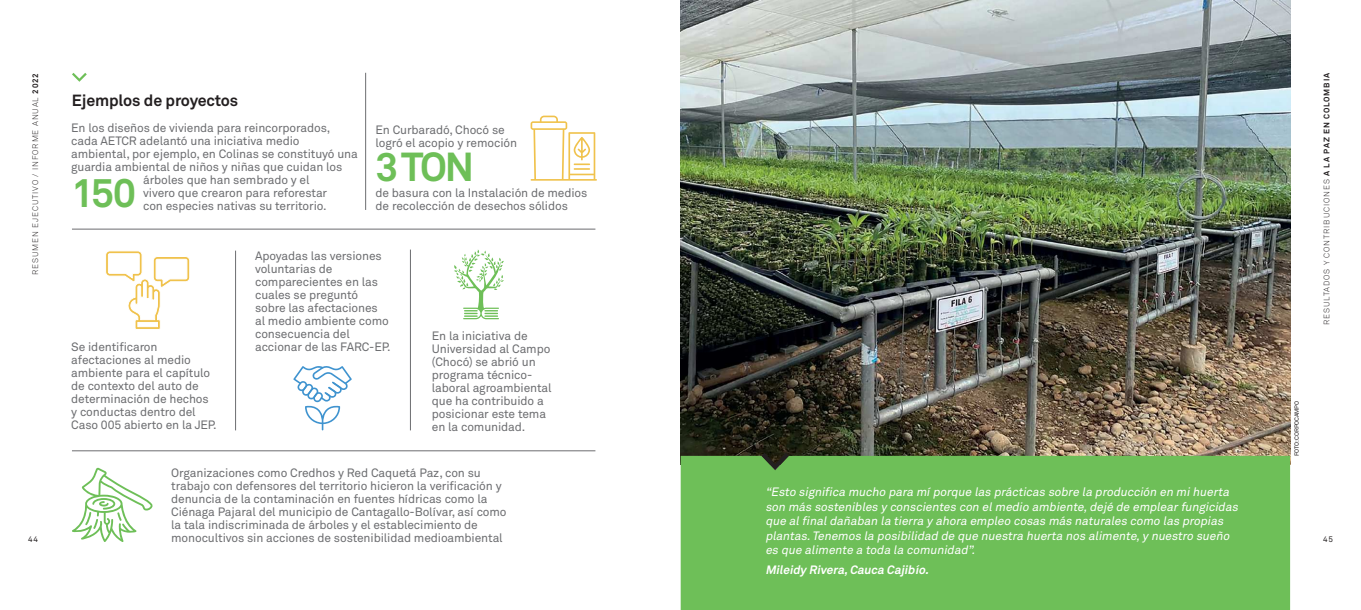
<style>
.page{position:relative;width:1361px;height:610px;background:#fff}
.page>*{position:absolute;margin:0;border:0;box-sizing:border-box;transform-origin:0 0}
.Info_Cifra2{font:700 40px "Akkurat Std";letter-spacing:-.065em;color:#6ebf58}
.Info_sub1{font:700 16px "Akkurat Std";letter-spacing:-.01em;color:#231f20}
.Info_tex2B_Cifra{font:12px/13px "Akkurat Std";letter-spacing:-.01em;color:#6c6d70}
._06_Testimonio{font:italic 12px/14.4px "Akkurat Std";color:#fff}
._07_Testimonio_autor{font:italic 700 12px "Akkurat Std";color:#fff}
.t1{font:300 8px "Akkurat Std";letter-spacing:.11em;color:#231f20}
.t2{font:8px "Akkurat Std";color:#231f20}
._2_Entradilla_y_Dest{font:6px "Akkurat Std";letter-spacing:-.03em;color:#231f20}
.s1{font-weight:700}
</style>
<div class="page">
<hr style="left:72px;top:229px;width:523px;height:1px;background:#6c6d70">
<hr style="left:72px;top:450px;width:523px;height:1px;background:#6c6d70">
<svg style="left:72px;top:467px;width:81px;height:75px"></svg>
<hr style="left:235px;top:250px;width:1px;height:180px;background:#6c6d70">
<hr style="left:410px;top:249px;width:1px;height:181px;background:#6c6d70">
<hr style="left:365px;top:73px;width:1px;height:137px;background:#6c6d70">
<svg style="left:106px;top:251px;width:84px;height:78px"></svg>
<svg style="left:293px;top:366px;width:59px;height:64px"></svg>
<svg style="left:530px;top:116px;width:67px;height:65px"></svg>
<svg style="left:454px;top:249px;width:50px;height:70px"></svg>
<svg style="left:72px;top:73px;width:15px;height:9px"></svg>
<img style="left:681px;top:0;width:609px;height:455px">
<div style="left:681px;top:455px;width:609px;height:154px;background:#6ebf58"></div>
<svg style="left:761px;top:452px;width:28px;height:18px"></svg>
<p class="t1" style="left:1321px;top:325px;width:253px;rotate:-90deg">RESULTADOS Y CONTRIBUCIONES <span class="s1">A LA PAZ EN COLOMBIA</span></p>
<p class="t1" style="left:31px;top:275px;width:203px;rotate:-90deg">RESUMEN EJECUTIVO / INFORME ANUAL <span class="s1">2022</span></p>
<p class="Info_sub1" style="left:72px;top:90px;width:168px">Ejemplos de proyectos</p>
<p class="Info_tex2B_Cifra" style="left:71px;top:121px;width:261px">En los diseños de vivienda para reincorporados,</p>
<p class="Info_tex2B_Cifra" style="left:71px;top:134px;width:230px">cada AETCR adelantó una iniciativa medio</p>
<p class="Info_tex2B_Cifra" style="left:71px;top:147px;width:288px">ambiental, por ejemplo, en Colinas se constituyó una guardia ambiental de niños y niñas que cuidan los</p>
<p class="Info_Cifra2" style="left:375px;top:142px;width:100px">3 TON</p>
<p class="Info_tex2B_Cifra" style="left:375px;top:186px;width:213px">de basura con la Instalación de medios de recolección de desechos sólidos</p>
<p class="Info_tex2B_Cifra" style="left:375px;top:123px;width:143px">En Curbaradó, Chocó se logró el acopio y remoción</p>
<p class="Info_Cifra2" style="left:71px;top:168px;width:66px">150</p>
<p class="Info_tex2B_Cifra" style="left:143px;top:173px;width:186px">árboles que han sembrado y el vivero que crearon para reforestar con especies nativas su territorio.</p>
<p class="Info_tex2B_Cifra" style="left:255px;top:249px;width:128px">Apoyadas las versiones voluntarias de comparecientes en las</p>
<p class="Info_tex2B_Cifra" style="left:255px;top:288px;width:137px">cuales se preguntó sobre las afectaciones al medio ambiente como consecuencia del accionar de las FARC-EP.</p>
<p class="Info_tex2B_Cifra" style="left:432px;top:329px;width:121px">En la iniciativa de<br>Universidad al Campo (Chocó) se abrió un programa técnico&shy;laboral agroambiental que ha contribuido a posicionar este tema en la comunidad.</p>
<p class="Info_tex2B_Cifra" style="left:171px;top:466px;width:337px">Organizaciones como Credhos y Red Caquetá Paz, con su trabajo con defensores del territorio hicieron la verificación y denuncia de la contaminación en fuentes hídricas como la Ciénaga Pajaral del municipio de Cantagallo-Bolívar, así como la tala indiscriminada de árboles y el establecimiento de monocultivos sin acciones de sostenibilidad medioambiental</p>
<p class="Info_tex2B_Cifra" style="left:71px;top:340px;width:147px">Se identificaron afectaciones al medio ambiente para el capítulo de contexto del auto de determinación de hechos y conductas dentro del<br>Caso 005 abierto en la JEP.</p>
<p class="_2_Entradilla_y_Dest" style="left:1293px;top:455px;width:56px;rotate:-90deg">FOTO: CORPOCAMPO</p>
<p class="_06_Testimonio" style="left:765px;top:485px;width:476px">“Esto significa mucho para míporque las prácticas sobre la producción en mihuerta son más sostenibles y conscientes con elmedio ambiente,dejé de emplearfungicidas que alfinaldañaban la tierra y ahora empleo cosas más naturales como las propias plantas.Tenemos la posibilidad de que nuestra huerta nos alimente,y nuestro sueño es que alimente a toda la comunidad”.</p>
<p class="_07_Testimonio_autor" style="left:765px;top:562px;width:167px">Mileidy Rivera,Cauca Caj ibío.</p>
<p class="t2" style="left:28px;top:534px;width:11px">44</p>
<p class="t2" style="left:1323px;top:534px;width:11px">45</p>
</div>
